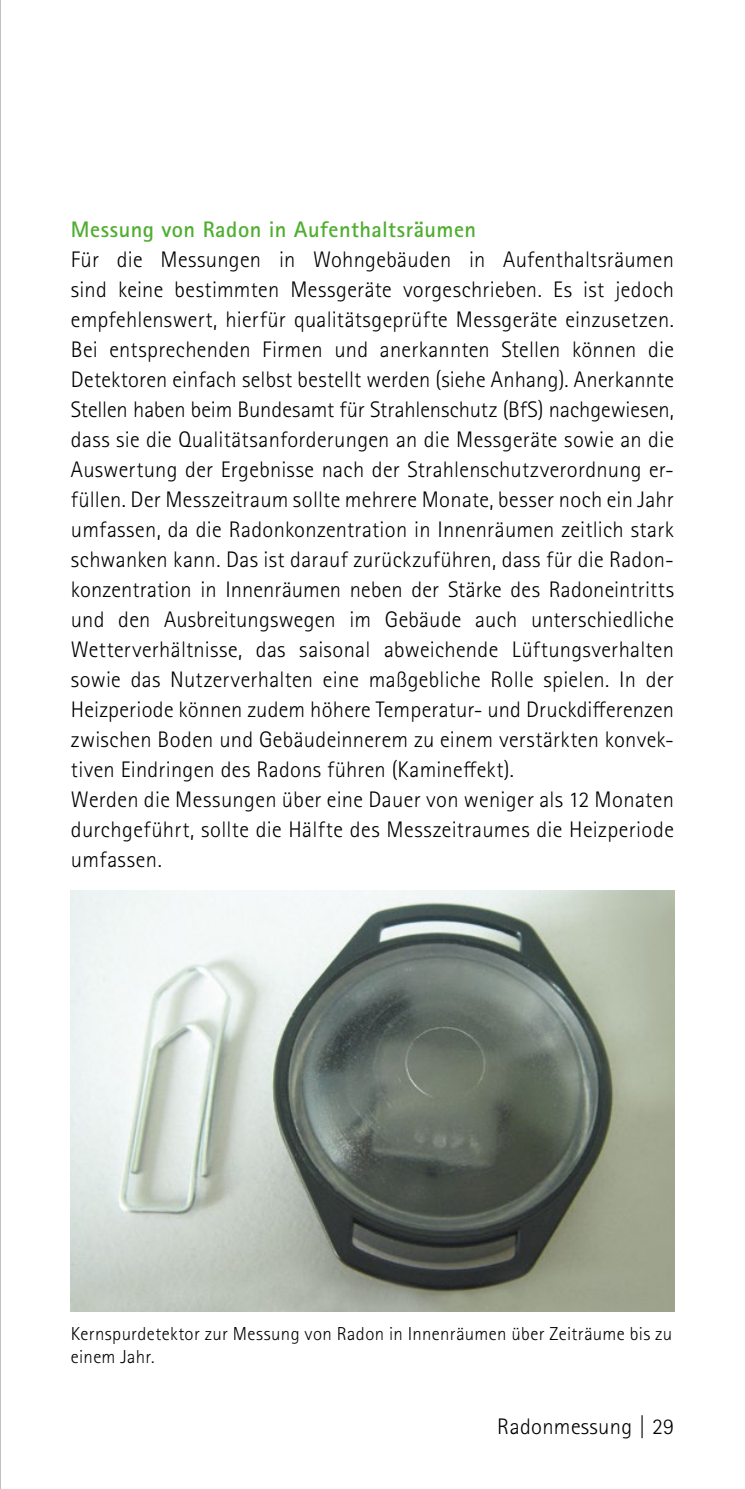
<style>
.page{position:relative;width:745px;height:1489px;background:#fff}
.page>*{position:absolute;margin:0;border:0;box-sizing:border-box;transform-origin:0 0}
.P_schwarz{font:300 22.5px/30px "Rotis Sans Serif Pro";letter-spacing:.015em;color:#000;text-align:justify}
.H3{font:700 22.5px "Rotis Sans Serif Pro";letter-spacing:.02em;color:#50ae30}
._06_Bildunterschrift{font:300 18.75px/22.5px "Rotis Sans Serif Pro";letter-spacing:.015em;color:#000}
</style>
<div class="page">
<hr style="left:0;top:0;width:1px;height:1488px;background:#9c9d9d">
<img style="left:71px;top:890px;width:602px;height:420px">
<p class="H3" style="left:71px;top:215px;width:406px">Messung von Radon in Aufenthaltsräumen</p>
<p class="P_schwarz" style="left:71px;top:244px;width:604px">Für die Messungen in Wohngebäuden in Aufenthaltsräumen sind keine bestimmten Messgeräte vorgeschrieben. Es ist jedoch empfehlenswert, hierfür qualitätsgeprüfte Messgeräte einzusetzen.<br>Bei entsprechenden Firmen und anerkannten Stellen können die Detektoren einfach selbst bestellt werden (siehe Anhang). Anerkannte Stellen haben beim Bundesamt für Strahlenschutz (BfS) nachgewiesen, dass sie die Qualitätsanforderungen an die Messgeräte sowie an die Auswertung der Ergebnisse nach der Strahlenschutzverordnung er&shy;füllen. Der Messzeitraum sollte mehrere Monate, besser noch ein Jahr umfassen, da die Radonkonzentration in Innenräumen zeitlich stark schwanken kann. Das ist darauf zurückzuführen, dass für die Radon&shy;konzentration in Innenräumen neben der Stärke des Radoneintritts und den Ausbreitungswegen im Gebäude auch unterschiedliche Wetterverhältnisse, das saisonal abweichende Lüftungsverhalten sowie das Nutzerverhalten eine maßgebliche Rolle spielen. In der Heizperiode können zudem höhere Temperatur- und Druckdifferenzen zwischen Boden und Gebäudeinnerem zu einem verstärkten konvek&shy;tiven Eindringen des Radons führen (Kamineffekt).</p>
<p class="P_schwarz" style="left:71px;top:784px;width:604px">Werden die Messungen über eine Dauer von weniger als 12 Monaten durchgeführt, sollte die Hälfte des Messzeitraumes die Heizperiode umfassen.</p>
<p class="_06_Bildunterschrift" style="left:71px;top:1322px;width:602px">Kernspurdetektor zur Messung von Radon in Innenräumen über Zeiträume bis zu einem Jahr.</p>
<p class="P_schwarz" style="left:497px;top:1411px;width:178px">Radonmessung | 29</p>
</div>
